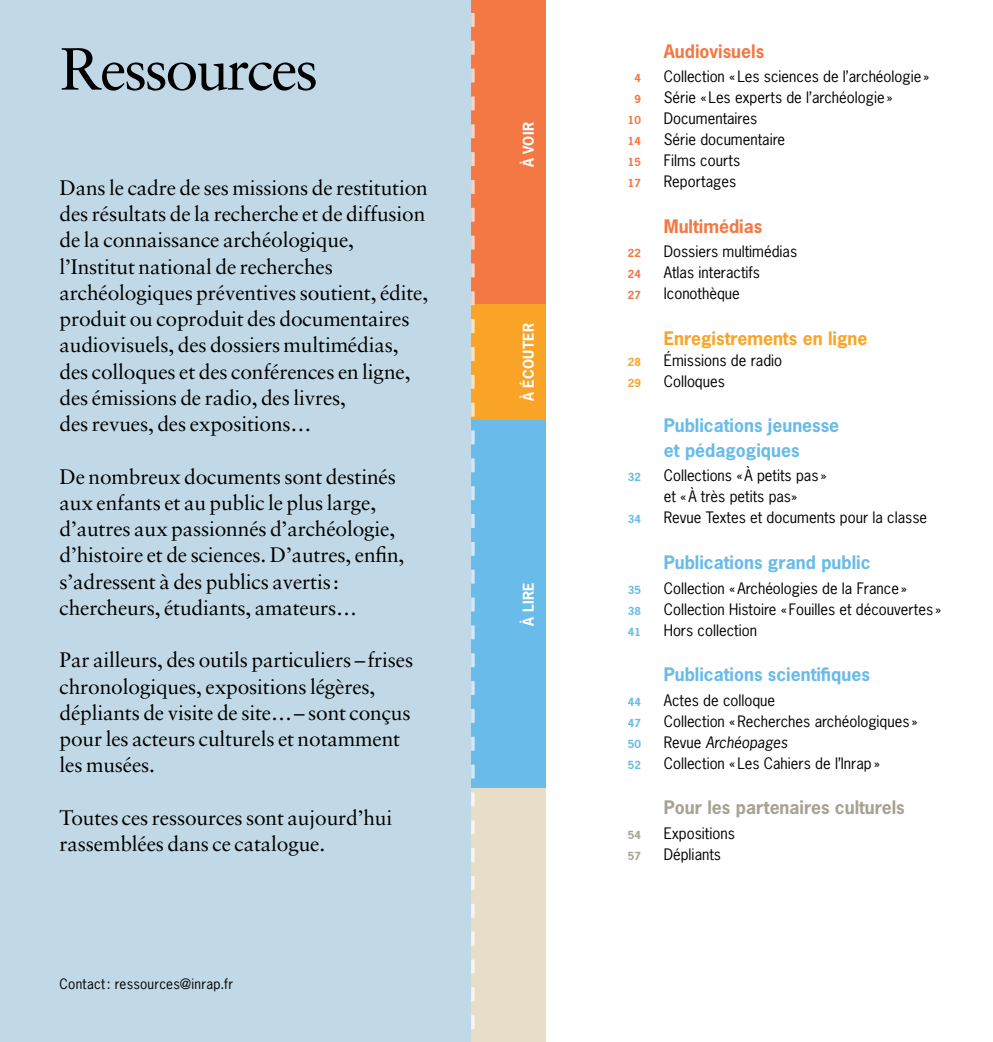
<style>
.page{position:relative;width:993px;height:1042px;background:#fff}
.page>*{position:absolute;margin:0;border:0;box-sizing:border-box;transform-origin:0 0}
.t1{font:59.5px "Sabon LT";letter-spacing:-.04em;color:#000}
.t2{font:21px/26.2px "Sabon LT";letter-spacing:-.01em;color:#000}
.t3{font:700 17.5px/24.5px "News Gothic LT";color:#69bbe9}
.t4{font:700 17.5px "News Gothic LT";color:#a8a294}
.t5{font:700 17.5px "News Gothic LT";color:#f47844}
.t6{font:700 17.5px "News Gothic LT";color:#faa427}
.t7{font:14.88px/21px "News Gothic LT";color:#000}
.t8{font:italic 14.88px "News Gothic LT";color:#000}
.t9{font:700 14px "News Gothic LT";letter-spacing:.03em;color:#fff}
.t10{font:13.47px "News Gothic LT";letter-spacing:.02em;color:#000}
.t11{font:700 10.5px "News Gothic LT";color:#69bbe9}
.t12{font:700 10.5px "News Gothic LT";color:#f47844}
.t13{font:700 10.5px "News Gothic LT";color:#faa427}
.t14{font:700 10.5px "News Gothic LT";color:#a8a294}
.s1{color:#fff}
.s2{font-style:normal}
</style>
<div class="page">
<div style="left:0;top:0;width:496px;height:1042px;background:#c1d9e6"></div>
<div style="left:471px;top:788px;width:75px;height:254px;background:#e8dec8"></div>
<div style="left:471px;top:0;width:75px;height:304px;background:#f47844"></div>
<div style="left:471px;top:304px;width:75px;height:116px;background:#faa427"></div>
<div style="left:471px;top:420px;width:75px;height:368px;background:#69bbe9"></div>
<svg style="left:471px;top:13px;width:3px;height:1016px"></svg>
<h1 class="t1" style="left:60px;top:34px;width:260px">Ressources</h1>
<p class="t2" style="left:60px;top:174px;width:370px">Dans le cadre de ses missions de restitution des résultats de la recherche et de diffusion de la connaissance archéologique, l’Institut national de recherches archéologiques préventives soutient, édite, produit ou coproduit des documentaires audiovisuels, des dossiers multimédias, des colloques et des conférences en ligne, des émissions de radio, des livres,<br>des revues, des expositions…</p>
<p class="t2" style="left:60px;top:463px;width:346px">De nombreux documents sont destinés aux enfants et au public le plus large, d’autres aux passionnés d’archéologie, d’histoire et de sciences. D’autres, enfin, s’adressent à des publics avertis: chercheurs, étudiants, amateurs…</p>
<p class="t2" style="left:60px;top:647px;width:355px">Par ailleurs, des outils particuliers –frises chronologiques, expositions légères, dépliants de visite de site…– sont conçus pour les acteurs culturels et notamment les musées.</p>
<p class="t2" style="left:60px;top:804px;width:334px">Toutes ces ressources sont aujourd’hui rassemblées dans ce catalogue.</p>
<p class="t10" style="left:60px;top:975px;width:175px">Contact: ressources@inrap.fr</p>
<p class="t9" style="left:519px;top:167px;width:47px;rotate:-90deg">à Voir</p>
<p class="t9" style="left:519px;top:401px;width:79px;rotate:-90deg">à écouter</p>
<p class="t9" style="left:519px;top:625px;width:45px;rotate:-90deg">à lire</p>
<p class="t5" style="left:663px;top:40px;width:102px">Audiovisuels</p>
<p class="t12" style="left:634px;top:71px;width:8px">4</p>
<p class="t7" style="left:663px;top:66px;width:267px">Collection «Les sciences de l’archéologie»</p>
<p class="t12" style="left:634px;top:92px;width:8px">9</p>
<p class="t7" style="left:663px;top:87px;width:230px">Série «Les experts de l’archéologie»</p>
<p class="t12" style="left:627px;top:113px;width:15px">10</p>
<p class="t7" style="left:663px;top:108px;width:95px">Documentaires</p>
<p class="t12" style="left:627px;top:134px;width:15px">14</p>
<p class="t7" style="left:663px;top:129px;width:123px">Série documentaire</p>
<p class="t12" style="left:627px;top:155px;width:15px">15</p>
<p class="t7" style="left:663px;top:150px;width:78px">Films courts</p>
<p class="t12" style="left:627px;top:176px;width:15px">17</p>
<p class="t7" style="left:663px;top:171px;width:74px">Reportages</p>
<p class="t5" style="left:663px;top:215px;width:100px">Multimédias</p>
<p class="t12" style="left:627px;top:246px;width:15px">22</p>
<p class="t7" style="left:663px;top:241px;width:135px">Dossiers multimédias</p>
<p class="t12" style="left:627px;top:267px;width:15px">24</p>
<p class="t7" style="left:663px;top:262px;width:98px">Atlas interactifs</p>
<p class="t12" style="left:627px;top:288px;width:15px">27</p>
<p class="t7" style="left:663px;top:283px;width:77px">Iconothèque</p>
<p class="t6" style="left:663px;top:327px;width:205px">Enregistrements en ligne</p>
<p class="t13" style="left:627px;top:355px;width:15px">28</p>
<p class="t7" style="left:663px;top:350px;width:120px">Émissions de radio</p>
<p class="t13" style="left:627px;top:376px;width:15px">29</p>
<p class="t7" style="left:663px;top:371px;width:63px">Colloques</p>
<p class="t3" style="left:663px;top:413px;width:177px">Publications jeunesse et pédagogiques</p>
<p class="t11" style="left:621px;top:470px;width:21px"><span class="s1">3</span>32</p>
<p class="t7" style="left:663px;top:465px;width:164px">Collections «À petits pas » et «À très petits pas»</p>
<p class="t11" style="left:627px;top:512px;width:15px">34</p>
<p class="t7" style="left:663px;top:507px;width:265px">Revue Textes et documents pour la classe</p>
<p class="t3" style="left:663px;top:550px;width:208px">Publications grand public</p>
<p class="t11" style="left:627px;top:582px;width:15px">35</p>
<p class="t7" style="left:663px;top:577px;width:245px">Collection «Archéologies de la France»</p>
<p class="t11" style="left:627px;top:603px;width:15px">38</p>
<p class="t7" style="left:663px;top:598px;width:279px">Collection Histoire « Fouilles et découvertes »</p>
<p class="t11" style="left:627px;top:624px;width:15px">41</p>
<p class="t7" style="left:663px;top:619px;width:95px">Hors collection</p>
<p class="t3" style="left:663px;top:662px;width:207px">Publications scientifiques</p>
<p class="t11" style="left:627px;top:694px;width:15px">44</p>
<p class="t7" style="left:663px;top:689px;width:113px">Actes de colloque</p>
<p class="t11" style="left:627px;top:715px;width:15px">47</p>
<p class="t7" style="left:663px;top:710px;width:255px">Collection «Recherches archéologiques »</p>
<p class="t11" style="left:627px;top:736px;width:15px">50</p>
<p class="t8" style="left:663px;top:732px;width:125px"><span class="s2">Revue</span> Archéopages</p>
<p class="t11" style="left:627px;top:757px;width:15px">52</p>
<p class="t7" style="left:663px;top:752px;width:217px">Collection «Les Cahiers de l’Inrap»</p>
<p class="t4" style="left:663px;top:796px;width:242px">Pour les partenaires culturels</p>
<p class="t14" style="left:627px;top:827px;width:15px">54</p>
<p class="t7" style="left:663px;top:822px;width:72px">Expositions</p>
<p class="t14" style="left:627px;top:848px;width:15px">57</p>
<p class="t7" style="left:663px;top:843px;width:59px">Dépliants</p>
</div>
